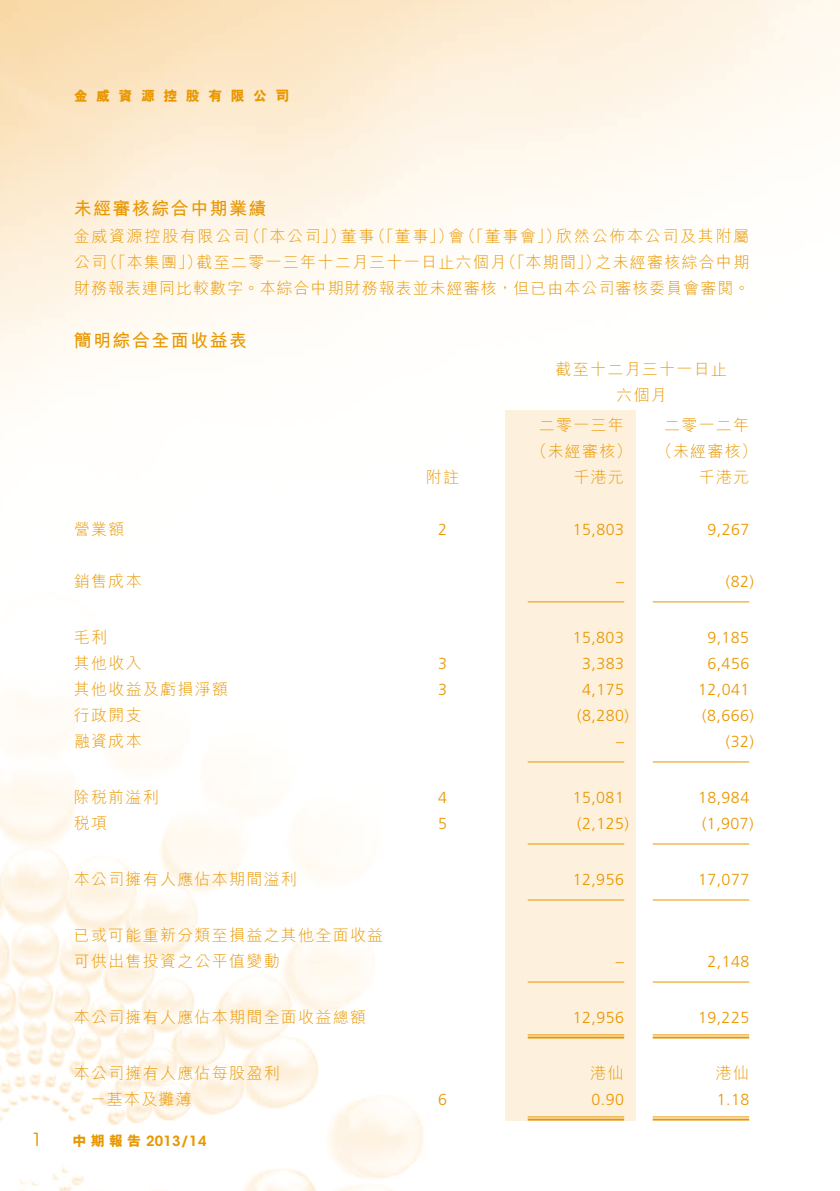
<style>
.page{position:relative;width:840px;height:1191px;background:#fff}
.page>*{position:absolute;margin:0;border:0;box-sizing:border-box;transform-origin:0 0}
.t1{font:700 18px "M Hei HK";letter-spacing:.08em;color:#e99700}
.t2{font:18px "ITC Avant Garde Std";color:#e99700}
.t3{font:300 16px/26px "M Hei HK";letter-spacing:.08em;color:#e99700;text-align:center}
.t4{font:300 16px "Frutiger LT Std";letter-spacing:.03em;color:#e99700}
.t5{font:300 16px/26px "M Hei HK";letter-spacing:.06em;color:#e99700}
.t6{font:300 16px "M Hei HK";letter-spacing:.105em;color:#e99700}
.t7{font:600 14px "ITC Avant Garde Std";letter-spacing:.02em;color:#e99700}
.t8{font:800 14px "M Hei HK";letter-spacing:.6em;color:#e99700}
.s1{font-family:"M Hei HK";font-weight:800}
</style>
<div class="page">
<img style="left:0;top:0;width:839px;height:1191px">
<div style="left:505px;top:410px;width:130px;height:710px;background:#fdf1de"></div>
<hr style="left:527px;top:601px;width:97px;height:1px;background:#e99700">
<hr style="left:652px;top:601px;width:96px;height:1px;background:#e99700">
<hr style="left:527px;top:761px;width:97px;height:1px;background:#e99700">
<hr style="left:652px;top:761px;width:96px;height:1px;background:#e99700">
<hr style="left:527px;top:843px;width:97px;height:1px;background:#e99700">
<hr style="left:652px;top:843px;width:96px;height:1px;background:#e99700">
<hr style="left:527px;top:899px;width:97px;height:1px;background:#e99700">
<hr style="left:652px;top:899px;width:96px;height:1px;background:#e99700">
<hr style="left:527px;top:981px;width:97px;height:1px;background:#e99700">
<hr style="left:652px;top:981px;width:96px;height:1px;background:#e99700">
<hr style="left:527px;top:1034px;width:97px;height:1px;background:#e99700">
<hr style="left:527px;top:1036px;width:97px;height:2px;background:#e99700">
<hr style="left:652px;top:1034px;width:96px;height:1px;background:#e99700">
<hr style="left:652px;top:1036px;width:96px;height:2px;background:#e99700">
<hr style="left:527px;top:1116px;width:97px;height:1px;background:#e99700">
<hr style="left:527px;top:1118px;width:97px;height:2px;background:#e99700">
<hr style="left:652px;top:1116px;width:96px;height:1px;background:#e99700">
<hr style="left:652px;top:1118px;width:96px;height:2px;background:#e99700">
<p class="t8" style="left:74px;top:86px;width:217px">金威資源控股有限公司</p>
<p class="t2" style="left:32px;top:1129px;width:12px">1</p>
<p class="t1" style="left:74px;top:195px;width:194px">未經審核綜合中期業績</p>
<p class="t3" style="left:244px;top:222px;width:103px">（「本公司」）</p>
<p class="t3" style="left:369px;top:222px;width:193px">（「董事」）（「董事會」）</p>
<p class="t6" style="left:556px;top:224px;width:194px">欣然公佈本公司及其附屬</p>
<p class="t3" style="left:448px;top:222px;width:17px">會</p>
<p class="t6" style="left:74px;top:224px;width:177px">金威資源控股有限公司</p>
<p class="t3" style="left:341px;top:222px;width:35px">董事</p>
<p class="t3" style="left:102px;top:248px;width:102px">（「本集團」）</p>
<p class="t3" style="left:500px;top:248px;width:102px">（「本期間」）</p>
<p class="t3" style="left:595px;top:248px;width:155px">之未經審核綜合中期</p>
<p class="t3" style="left:196px;top:248px;width:311px">截至二零一三年十二月三十一日止六個月</p>
<p class="t5" style="left:74px;top:248px;width:677px">公司<br>財務報表連同比較數字。本綜合中期財務報表並未經審核，但已由本公司審核委員會審閱。</p>
<p class="t1" style="left:74px;top:328px;width:175px">簡明綜合全面收益表</p>
<p class="t3" style="left:555px;top:355px;width:173px">截至十二月三十一日止六個月</p>
<p class="t3" style="left:663px;top:411px;width:86px">二零一二年</p>
<p class="t3" style="left:538px;top:411px;width:86px">二零一三年</p>
<p class="t3" style="left:531px;top:437px;width:102px">（未經審核）</p>
<p class="t3" style="left:656px;top:437px;width:102px">（未經審核(</p>
<p class="t3" style="left:425px;top:463px;width:35px">附註</p>
<p class="t3" style="left:573px;top:463px;width:52px">千港元</p>
<p class="t3" style="left:698px;top:463px;width:52px">千港元</p>
<p class="t3" style="left:74px;top:515px;width:52px">營業額</p>
<p class="t4" style="left:438px;top:520px;width:10px">2</p>
<p class="t4" style="left:572px;top:520px;width:53px">15,803</p>
<p class="t4" style="left:707px;top:520px;width:43px">9,267</p>
<p class="t3" style="left:74px;top:567px;width:69px">銷售成本</p>
<p class="t4" style="left:615px;top:572px;width:9px">–</p>
<p class="t4" style="left:725px;top:572px;width:30px">)82(</p>
<p class="t3" style="left:74px;top:623px;width:35px">毛利</p>
<p class="t4" style="left:572px;top:628px;width:53px">15,803</p>
<p class="t4" style="left:707px;top:628px;width:43px">9,185</p>
<p class="t3" style="left:74px;top:649px;width:69px">其他收入</p>
<p class="t4" style="left:438px;top:654px;width:10px">3</p>
<p class="t4" style="left:581px;top:654px;width:43px">3,383</p>
<p class="t4" style="left:707px;top:654px;width:43px">6,456</p>
<p class="t3" style="left:74px;top:675px;width:155px">其他收益及虧損淨額</p>
<p class="t4" style="left:438px;top:680px;width:10px">3</p>
<p class="t4" style="left:581px;top:680px;width:43px">4,175</p>
<p class="t4" style="left:697px;top:680px;width:53px">12,041</p>
<p class="t3" style="left:74px;top:701px;width:69px">行政開支</p>
<p class="t4" style="left:577px;top:706px;width:53px">)8,280(</p>
<p class="t4" style="left:701px;top:706px;width:53px">)8,666(</p>
<p class="t3" style="left:74px;top:727px;width:69px">融資成本</p>
<p class="t4" style="left:615px;top:732px;width:9px">–</p>
<p class="t4" style="left:725px;top:732px;width:30px">)32(</p>
<p class="t3" style="left:74px;top:783px;width:86px">除稅前溢利</p>
<p class="t4" style="left:438px;top:788px;width:10px">4</p>
<p class="t4" style="left:572px;top:788px;width:53px">15,081</p>
<p class="t4" style="left:697px;top:788px;width:53px">18,984</p>
<p class="t3" style="left:74px;top:809px;width:35px">稅項</p>
<p class="t4" style="left:438px;top:814px;width:10px">5</p>
<p class="t4" style="left:577px;top:814px;width:53px">)2,125(</p>
<p class="t4" style="left:701px;top:814px;width:53px">)1,907(</p>
<p class="t3" style="left:74px;top:865px;width:224px">本公司擁有人應佔本期間溢利</p>
<p class="t4" style="left:572px;top:870px;width:53px">12,956</p>
<p class="t4" style="left:697px;top:870px;width:53px">17,077</p>
<p class="t3" style="left:74px;top:921px;width:311px">已或可能重新分類至損益之其他全面收益</p>
<p class="t3" style="left:74px;top:947px;width:207px">可供出售投資之公平值變動</p>
<p class="t4" style="left:615px;top:952px;width:9px">–</p>
<p class="t4" style="left:707px;top:952px;width:43px">2,148</p>
<p class="t3" style="left:74px;top:1003px;width:293px">本公司擁有人應佔本期間全面收益總額</p>
<p class="t4" style="left:572px;top:1008px;width:53px">12,956</p>
<p class="t4" style="left:697px;top:1008px;width:53px">19,225</p>
<p class="t3" style="left:74px;top:1059px;width:207px">本公司擁有人應佔每股盈利</p>
<p class="t3" style="left:590px;top:1059px;width:35px">港仙</p>
<p class="t3" style="left:715px;top:1059px;width:35px">港仙</p>
<p class="t3" style="left:90px;top:1085px;width:103px">－基本及攤薄</p>
<p class="t4" style="left:438px;top:1090px;width:10px">6</p>
<p class="t4" style="left:591px;top:1090px;width:34px">0.90</p>
<p class="t4" style="left:716px;top:1090px;width:34px">1.18</p>
<p class="t7" style="left:73px;top:1131px;width:135px"><span class="s1">中期報告</span> 2013/14</p>
</div>
